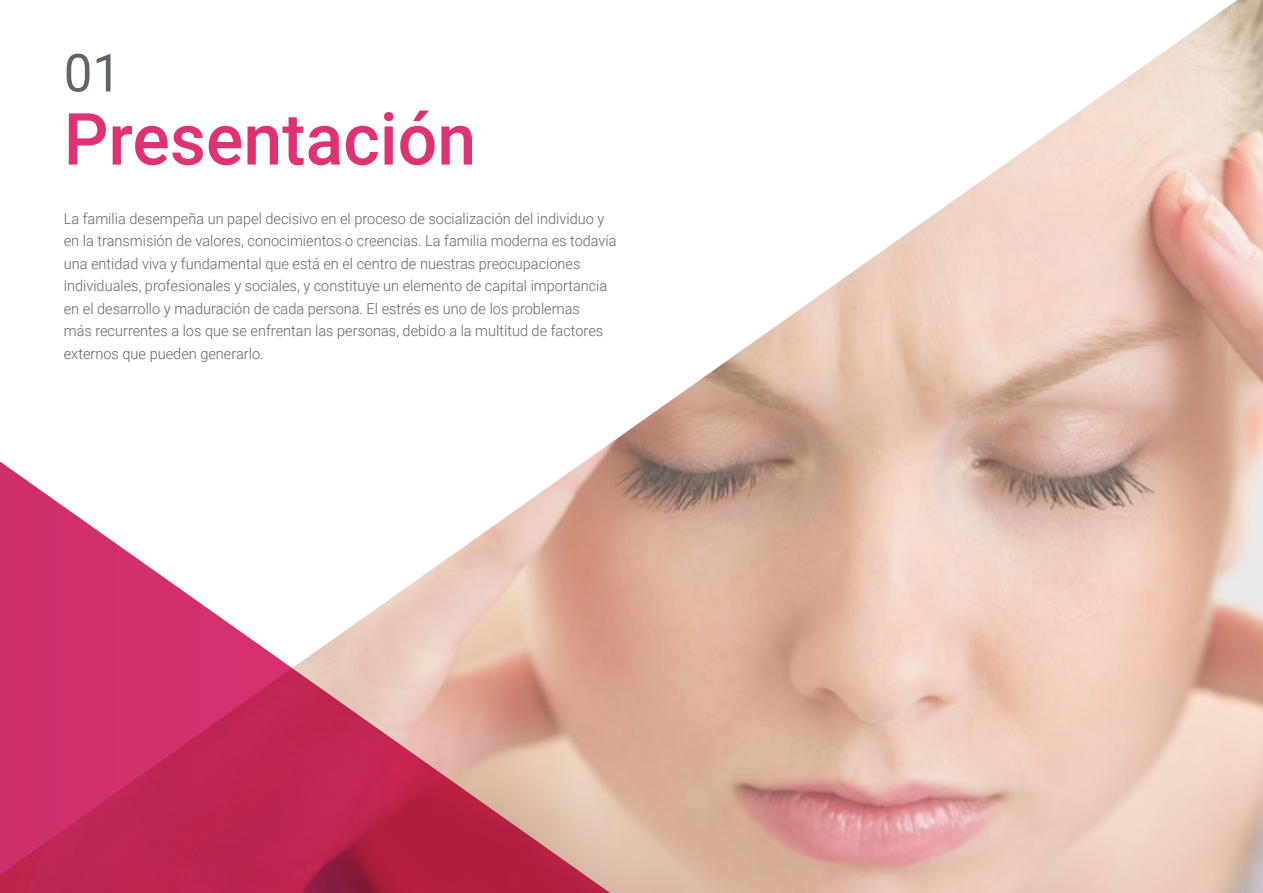
<style>
.page{position:relative;width:1263px;height:893px;background:#fff}
.page>*{position:absolute;margin:0;border:0;box-sizing:border-box;transform-origin:0 0}
.t1{font:500 72px "Roboto";color:#df3174}
.t2{font:52.5px "Roboto";color:#61646a}
.t3{font:300 15px/22.5px "Roboto";color:#61646a}
</style>
<div class="page">
<img style="left:607px;top:0;width:656px;height:893px">
<svg style="left:0;top:446px;width:640px;height:447px"></svg>
<h2 class="t2" style="left:64px;top:36px;width:59px">01</h2>
<h1 class="t1" style="left:64px;top:89px;width:414px">Presentación</h1>
<p class="t3" style="left:64px;top:207px;width:554px">La familia desempeña un papel decisivo en el proceso de socialización del individuo y en la transmisión de valores, conocimientos o creencias. La familia moderna es todavía una entidad viva y fundamental que está en el centro de nuestras preocupaciones individuales, profesionales y sociales, y constituye un elemento de capital importancia en el desarrollo y maduración de cada persona. El estrés es uno de los problemas<br>más recurrentes a los que se enfrentan las personas, debido a la multitud de factores externos que pueden generarlo.</p>
</div>
